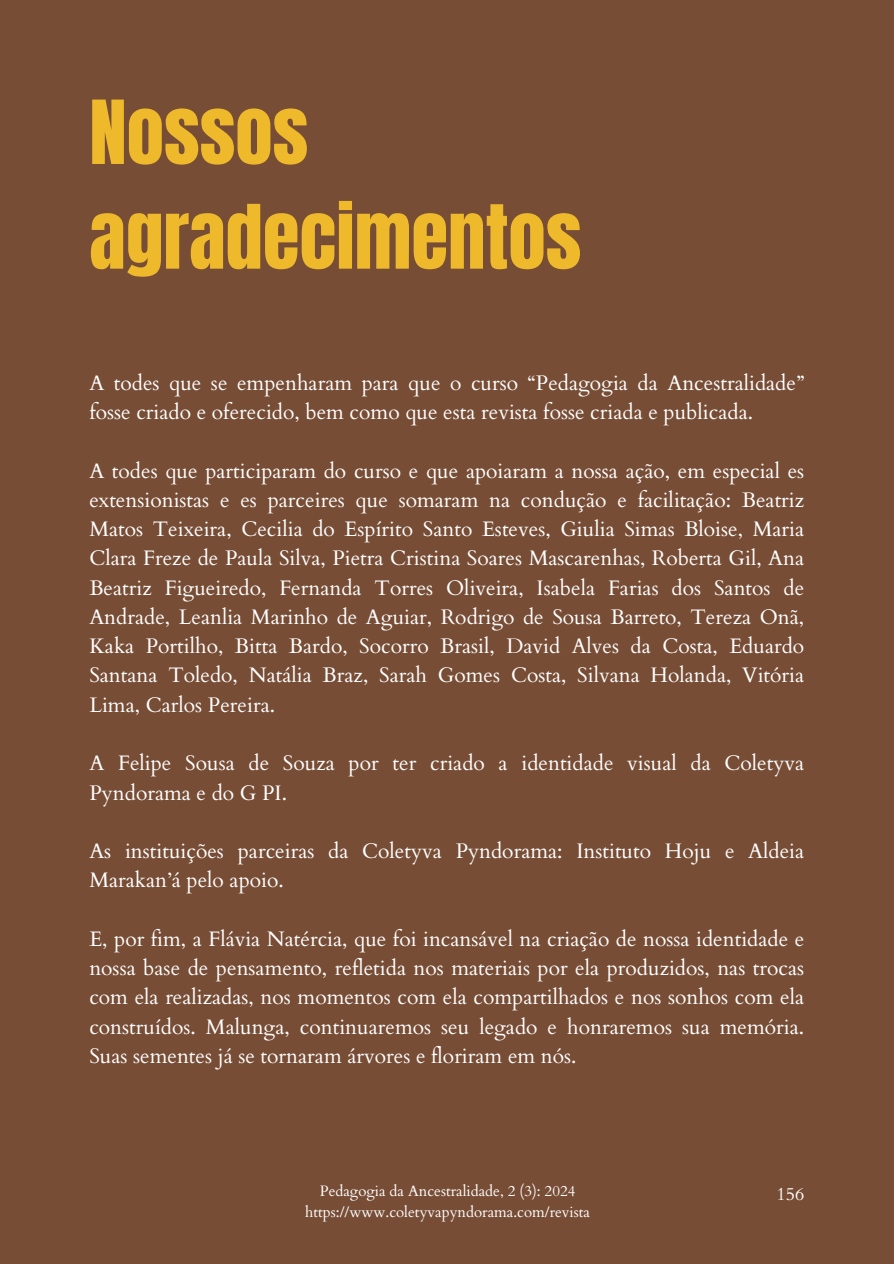
<style>
.page{position:relative;width:894px;height:1264px;background:#fff}
.page>*{position:absolute;margin:0;border:0;box-sizing:border-box;transform-origin:0 0}
.t1{font:75px/104.7px "Anton";color:#eeba2b}
.t2{font:21px/29.2px "Cardo";color:#fff}
.t3{font:18px "Cardo";color:#fff}
.t4{font:15px "Cardo";color:#fff}
</style>
<div class="page">
<div style="left:0;top:0;width:893px;height:1263px;background:#784d36"></div>
<h1 class="t1" style="left:89px;top:81px;width:493px">Nossos agradecimentos</h1>
<h2 class="t2" style="left:89px;top:368px;width:716px">A todes que se empenharam para que o curso “Pedagogia da Ancestralidade” fosse criado e oferecido, bem como que esta revista fosse criada e publicada.</h2>
<h2 class="t2" style="left:89px;top:456px;width:716px;text-align:justify">A todes que participaram do curso e que apoiaram a nossa ação, em especial es extensionistas e es parceires que somaram na condução e facilitação: Beatriz Matos Teixeira, Cecilia do Espírito Santo Esteves, Giulia Simas Bloise, Maria Clara Freze de Paula Silva, Pietra Cristina Soares Mascarenhas, Roberta Gil, Ana Beatriz Figueiredo, Fernanda Torres Oliveira, Isabela Farias dos Santos de Andrade, Leanlia Marinho de Aguiar, Rodrigo de Sousa Barreto, Tereza Onã, Kaka Portilho, Bitta Bardo, Socorro Brasil, David Alves da Costa, Eduardo Santana Toledo, Natália Braz, Sarah Gomes Costa, Silvana Holanda, Vitória Lima, Carlos Pereira.</h2>
<h2 class="t2" style="left:89px;top:749px;width:716px">A Felipe Sousa de Souza por ter criado a identidade visual da Coletyva<br>Pyndorama e do G PI.</h2>
<h2 class="t2" style="left:89px;top:836px;width:716px">As instituições parceiras da Coletyva Pyndorama: Instituto Hoju e Aldeia<br>Marakan’á pelo apoio.</h2>
<h2 class="t2" style="left:89px;top:924px;width:716px;text-align:justify">E, por fim, a Flávia Natércia, que foi incansável na criação de nossa identidade e nossa base de pensamento, refletida nos materiais por ela produzidos, nas trocas com ela realizadas, nos momentos com ela compartilhados e nos sonhos com ela construídos. Malunga, continuaremos seu legado e honraremos sua memória.<br>Suas sementes já se tornaram árvores e floriram em nós.</h2>
<p class="t4" style="left:320px;top:1181px;width:257px">Pedagogia da Ancestralidade, 2 (3): 2024</p>
<p class="t3" style="left:776px;top:1181px;width:29px">156</p>
<h3 class="t4" style="left:305px;top:1201px;width:286px">https://www.coletyvapyndorama.com/revista</h3>
</div>
